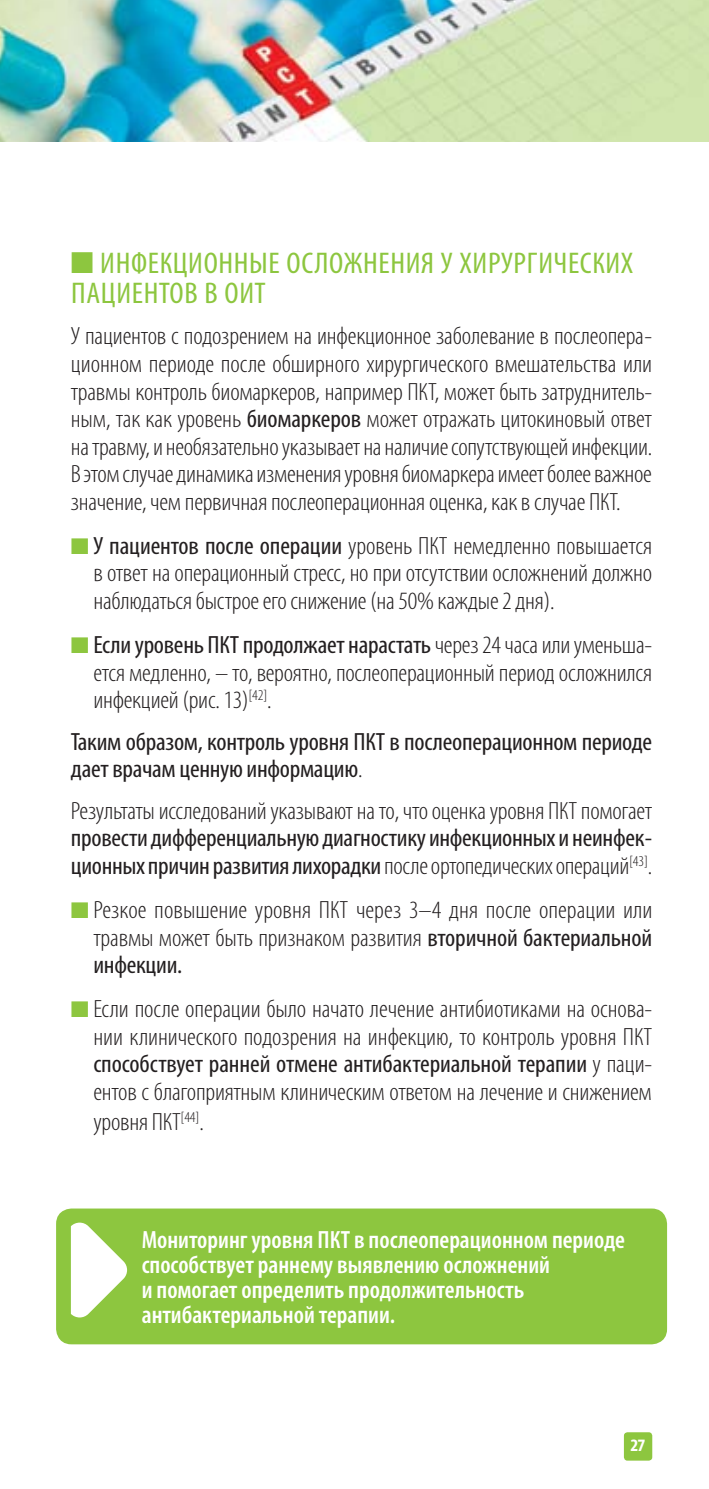
<style>
.page{position:relative;width:709px;height:1489px;background:#fff}
.page>*{position:absolute;margin:0;border:0;box-sizing:border-box;transform-origin:0 0}
.t1{font:condensed 30px/30px "Myriad Pro";letter-spacing:.02em;color:#8dc63f;scale:1.06 1}
.t2{font:300 condensed 25px/27.5px "Myriad Pro";letter-spacing:-.01em;color:#231f20;text-align:justify;scale:1.06 1}
.t3{font:condensed 25px/27.5px "Myriad Pro";letter-spacing:-.01em;color:#231f20;scale:1.06 1}
.t4{font:600 condensed 25px/25px "Myriad Pro";color:#fff}
.t5{font:700 condensed 17.5px "Myriad Pro";color:#fff;scale:1.06 1}
.s1{font-weight:400}
.s2{color:#8dc63f}
.s3{font-weight:300}
</style>
<div class="page">
<div style="left:624px;top:1431px;width:28px;height:29px;background:#8dc63f;border-radius:4px"></div>
<div style="left:57px;top:1209px;width:609px;height:133px;background:#8dc63f;border-radius:14px"></div>
<div style="left:56px;top:1208px;width:611px;height:136px;border:2px solid #8dc63f;border-radius:14px"></div>
<svg style="left:71px;top:1222px;width:56px;height:95px"></svg>
<img style="left:0;top:0;width:709px;height:142px">
<p class="t1" style="left:71px;top:247px;width:518px">■ Инфекционные осложнения У ХИРУРГИЧЕСКИХ<br>ПАЦИЕН</p>
<p class="t1" style="left:159px;top:277px;width:102px">ТОВ В ОИТ</p>
<p class="t2" style="left:71px;top:322px;width:550px">У пациентов с подозрением на инфекционное заболевание в послеопера&shy;ционном периоде после обширного хирургического вмешательства или травмы контроль биомаркеров, например ПКТ, может быть затруднитель&shy;ным, так как уровень <span class="s1">биомаркеров</span> может отражать цитокиновый ответ на травму, и необязательно указывает на наличие сопутствующей инфекции.<br>В этом случае динамика изменения уровня биомаркера имеет более важное значение, чем первичная послеоперационная оценка, как в случае ПКТ.</p>
<p class="t2" style="left:93px;top:531px;width:528px;text-indent:-22px"><span class="s2">■</span> <span class="s1">У пациентов после операции</span> уровень ПКТ немедленно повышается в ответ на операционный стресс, но при отсутствии осложнений должно наблюдаться быстрое его снижение (на 50% каждые 2 дня).</p>
<p class="t2" style="left:93px;top:631px;width:528px;text-indent:-22px"><span class="s2">■</span> <span class="s1">Если уровень ПКТ продолжает нарастать</span> через 24 часа или уменьша&shy;ется медленно, – то, вероятно, послеоперационный период осложнился инфекцией (рис. 13)<sup>[42]</sup>.</p>
<p class="t3" style="left:71px;top:727px;width:550px">Таким образом, контроль уровня ПКТ в послеоперационном периоде дает врачам ценную информацию<span class="s3">.</span></p>
<p class="t2" style="left:71px;top:796px;width:550px">Результаты исследований указывают на то, что оценка уровня ПКТ помогает</p>
<p class="t3" style="left:71px;top:824px;width:550px">провести дифференциальную диагностику инфекционных и неинфек&shy;ционных причин развития лихорадки <span class="s3">после ортопедических операций</span><sup>[43]</sup><span class="s3">.</span></p>
<p class="t2" style="left:93px;top:896px;width:529px;text-indent:-22px"><span class="s2">■</span> Резкое повышение уровня ПКТ через 3–4 дня после операции или травмы может быть признаком развития <span class="s1">вторичной бактериальной инфекции.</span></p>
<p class="t2" style="left:93px;top:995px;width:528px;text-align:left;text-indent:-23px"><span class="s2">■</span> Если после операции было начато лечение антибиотиками на основа&shy;нии клинического подозрения на инфекцию, то контроль уровня ПКТ <span class="s1">способствует ранней отмене антибактериальной терапии</span> у паци&shy;ентов с благоприятным клиническим ответом на лечение и снижением</p>
<p class="t2" style="left:93px;top:1107px;width:106px">уровня ПКТ <sup>[44]</sup>.</p>
<p class="t4" style="left:142px;top:1226px;width:485px">Мониторинг уровня ПКТ в послеоперационном периоде способствует раннему выявлению осложнений<br>и помогает определить продолжительность антибактериальной терапии.</p>
<p class="t5" style="left:630px;top:1434px;width:16px">27</p>
</div>
